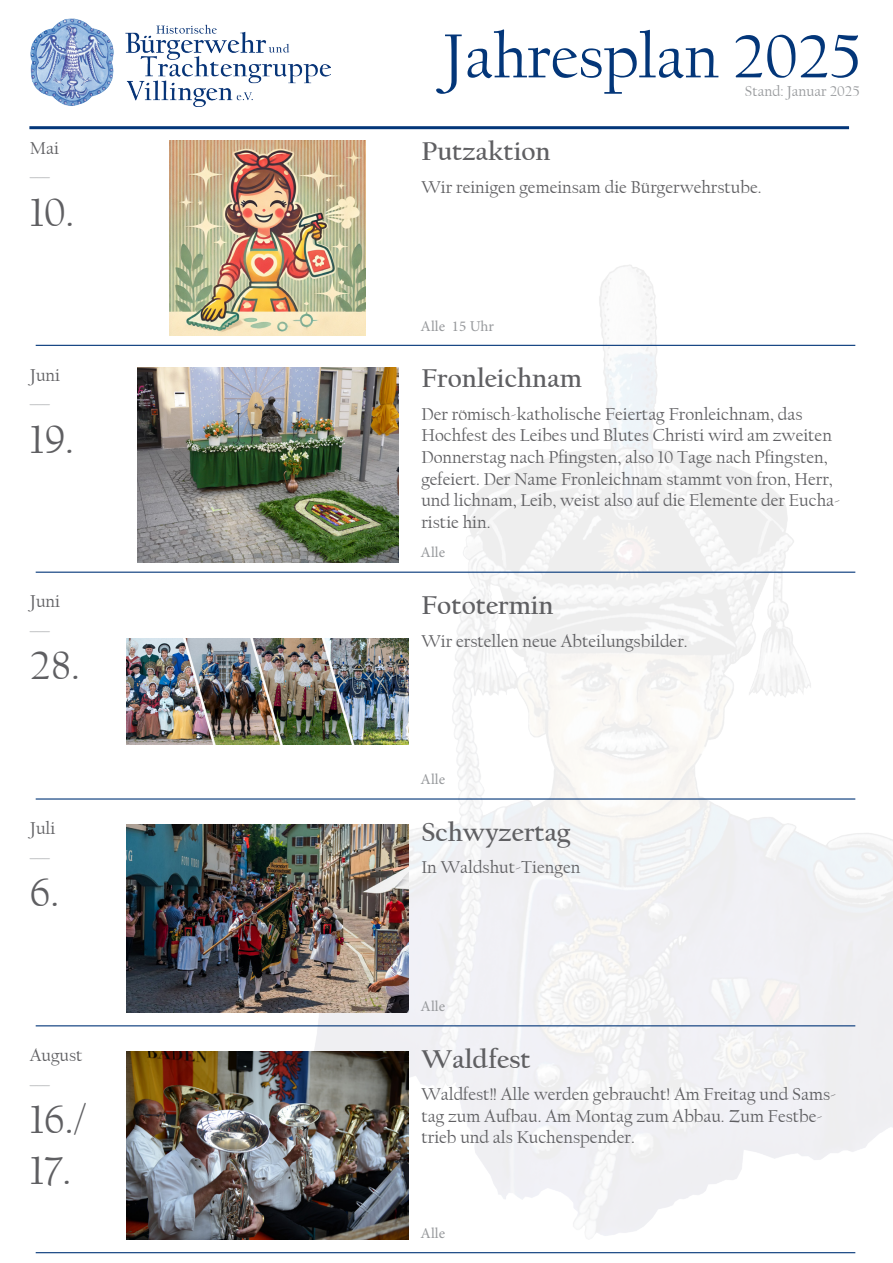
<style>
.page{position:relative;width:893px;height:1263px;background:#fff}
.page>*{position:absolute;margin:0;border:0;box-sizing:border-box;transform-origin:0 0}
.t1{font:64.5px "Californian FB";color:#033679}
.t2{font:42px "Californian FB";color:#5f5f62}
.t3{font:700 27px "Californian FB";color:#5f5f62}
.t4{font:18px/21.6px "Californian FB";color:#5f5f62}
.t5{font:18px "Californian FB";color:#97999c}
.t6{font:15px "Minion Pro";letter-spacing:.005em;color:#97999c}
.t7{font:15px "Californian FB";color:#97999c}
</style>
<div class="page">
<img style="left:300px;top:264px;width:593px;height:976px">
<img style="left:30px;top:18px;width:300px;height:88px">
<hr style="left:29px;top:126px;width:820px;height:3px;background:#033679">
<img style="left:170px;top:140px;width:195px;height:196px">
<hr style="left:36px;top:345px;width:819px;height:1px;background:#033679">
<img style="left:137px;top:367px;width:261px;height:196px">
<hr style="left:36px;top:572px;width:819px;height:1px;background:#033679">
<img style="left:127px;top:639px;width:282px;height:106px">
<hr style="left:36px;top:798px;width:819px;height:1px;background:#033679">
<img style="left:127px;top:825px;width:282px;height:187px">
<hr style="left:36px;top:1025px;width:819px;height:1px;background:#033679">
<img style="left:127px;top:1051px;width:282px;height:188px">
<hr style="left:36px;top:1252px;width:819px;height:1px;background:#033679">
<p class="t4" style="left:30px;top:137px;width:31px">Mai</p>
<p class="t5" style="left:30px;top:159px;width:22px">___</p>
<p class="t2" style="left:30px;top:189px;width:46px">10.</p>
<p class="t4" style="left:30px;top:364px;width:32px">Juni</p>
<p class="t5" style="left:30px;top:386px;width:22px">___</p>
<p class="t2" style="left:30px;top:416px;width:46px">19.</p>
<p class="t4" style="left:30px;top:591px;width:32px">Juni</p>
<p class="t5" style="left:30px;top:613px;width:22px">___</p>
<p class="t2" style="left:30px;top:642px;width:52px">28.</p>
<p class="t4" style="left:30px;top:818px;width:27px">Juli</p>
<p class="t5" style="left:30px;top:840px;width:22px">___</p>
<p class="t2" style="left:30px;top:869px;width:31px">6.</p>
<p class="t4" style="left:30px;top:1045px;width:54px">August</p>
<p class="t5" style="left:30px;top:1067px;width:22px">___</p>
<p class="t2" style="left:30px;top:1096px;width:58px">16./</p>
<p class="t2" style="left:30px;top:1146px;width:43px">17.</p>
<h1 class="t1" style="left:442px;top:21px;width:420px">Jahresplan 2025</h1>
<p class="t7" style="left:745px;top:83px;width:116px">Stand: Januar 2025</p>
<p class="t3" style="left:421px;top:136px;width:131px">Putzaktion</p>
<p class="t4" style="left:421px;top:176px;width:342px">Wir reinigen gemeinsam die Bürgerwehrstube.</p>
<p class="t6" style="left:421px;top:316px;width:75px">Alle 15 Uhr</p>
<p class="t3" style="left:421px;top:363px;width:162px">Fronleichnam</p>
<p class="t4" style="left:421px;top:403px;width:420px">Der römisch-katholische Feiertag Fronleichnam, das Hochfest des Leibes und Blutes Christi wird am zweiten Donnerstag nach Pfingsten, also 10 Tage nach Pfingsten, gefeiert. Der Name Fronleichnam stammt von fron, Herr, und lichnam, Leib, weist also auf die Elemente der Eucha&shy;ristie hin.</p>
<p class="t6" style="left:421px;top:543px;width:26px">Alle</p>
<p class="t3" style="left:421px;top:590px;width:134px">Fototermin</p>
<p class="t4" style="left:421px;top:630px;width:268px">Wir erstellen neue Abteilungsbilder.</p>
<p class="t6" style="left:421px;top:769px;width:26px">Alle</p>
<p class="t3" style="left:421px;top:817px;width:151px">Schwyzertag</p>
<p class="t4" style="left:421px;top:857px;width:160px">In Waldshut-Tiengen</p>
<p class="t6" style="left:421px;top:996px;width:26px">Alle</p>
<p class="t3" style="left:421px;top:1044px;width:111px">Waldfest</p>
<p class="t4" style="left:421px;top:1084px;width:416px">Waldfest!! Alle werden gebraucht! Am Freitag und Sams&shy;tag zum Aufbau. Am Montag zum Abbau. Zum Festbe&shy;trieb und als Kuchenspender.</p>
<p class="t6" style="left:421px;top:1223px;width:26px">Alle</p>
</div>
